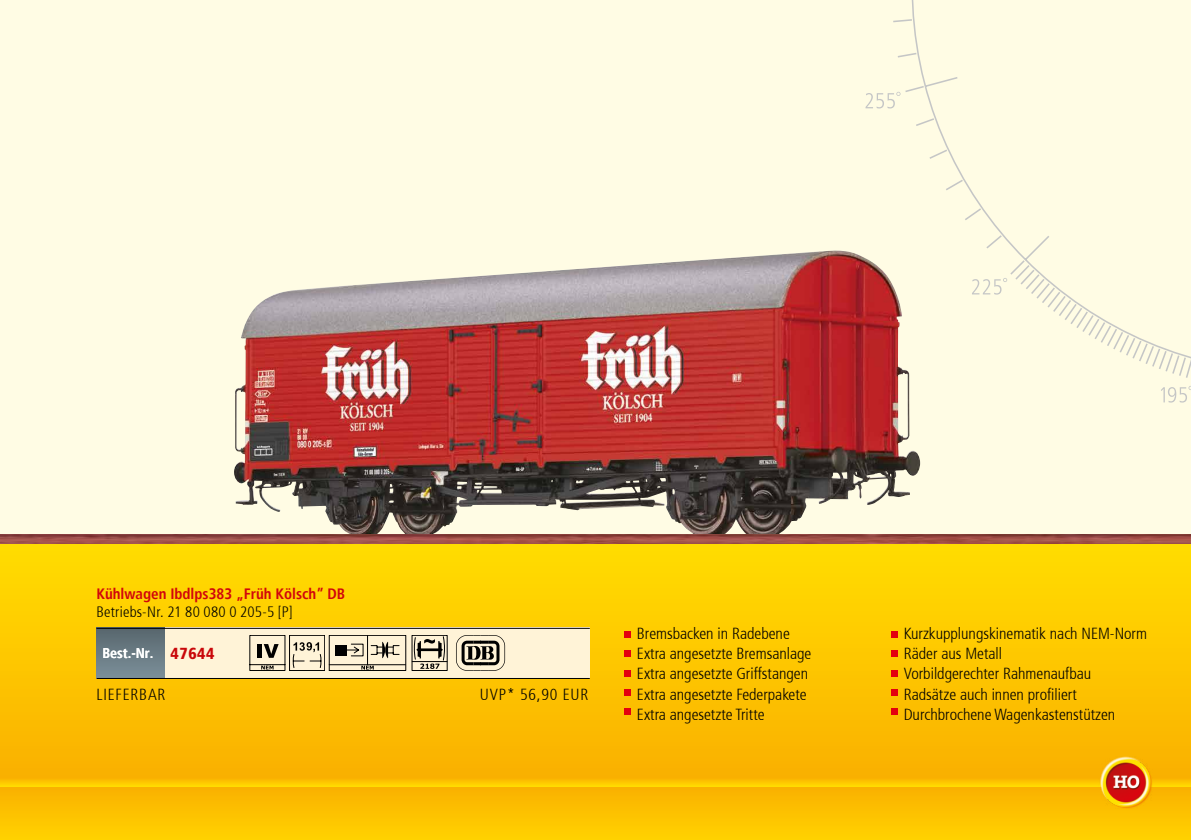
<style>
.page{position:relative;width:1191px;height:840px;background:#fff}
.page>*{position:absolute;margin:0;border:0;box-sizing:border-box;transform-origin:0 0}
.t1{font:300 condensed 16px/20px "Frutiger";color:#000}
.t2{font:300 condensed 16px "Frutiger";letter-spacing:.05em;color:#000}
.t3{font:700 condensed 15px "Frutiger";color:#d1050c}
.t4{font:300 condensed 15px "Frutiger";letter-spacing:.015em;color:#000}
.t5{font:700 condensed 14px "Frutiger";color:#fff}
.s1{font-family:"Frutiger LT Pro";font-weight:900;font-size:16px;color:#c9070a}
</style>
<div class="page">
<div style="left:0;top:0;width:1191px;height:839px;background:#fffce4"></div>
<img style="left:234px;top:252px;width:676px;height:282px">
<div style="left:0;top:785px;width:1191px;height:54px;background:linear-gradient(to bottom,#f9b000,#ffd100)"></div>
<div style="left:0;top:541px;width:1191px;height:236px;background:linear-gradient(to bottom,#fdd903,#fcb300)"></div>
<svg style="left:0;top:777px;width:1191px;height:8px;background:#fcc000"></svg>
<img style="left:0;top:534px;width:1191px;height:9px">
<img style="left:1099px;top:755px;width:57px;height:52px">
<svg style="left:805px;top:0;width:386px;height:479px"></svg>
<svg style="left:1160px;top:385px;width:31px;height:17px"></svg>
<svg style="left:972px;top:278px;width:35px;height:16px"></svg>
<svg style="left:865px;top:92px;width:35px;height:16px"></svg>
<div style="left:96px;top:627px;width:494px;height:51px;background:#fff3d7"></div>
<div style="left:96px;top:627px;width:68px;height:50px;background:linear-gradient(to bottom,#57666c,#7a8d98)"></div>
<hr style="left:96px;top:627px;width:494px;height:1px;background:#000">
<hr style="left:96px;top:677px;width:494px;height:1px;background:#000">
<hr style="left:412px;top:660px;width:35px;height:1px;background:#000">
<svg style="left:414px;top:635px;width:31px;height:33px"></svg>
<svg style="left:456px;top:635px;width:49px;height:35px"></svg>
<svg style="left:249px;top:635px;width:157px;height:35px"></svg>
<div style="left:624px;top:630px;width:6px;height:7px;background:#e3000f"></div>
<div style="left:891px;top:669px;width:7px;height:7px;background:#e3000f"></div>
<div style="left:891px;top:630px;width:7px;height:7px;background:#e3000f"></div>
<div style="left:624px;top:650px;width:6px;height:7px;background:#e3000f"></div>
<div style="left:624px;top:688px;width:6px;height:7px;background:#e3000f"></div>
<div style="left:624px;top:708px;width:6px;height:7px;background:#e3000f"></div>
<div style="left:891px;top:708px;width:7px;height:7px;background:#e3000f"></div>
<div style="left:891px;top:688px;width:7px;height:7px;background:#e3000f"></div>
<div style="left:624px;top:669px;width:6px;height:7px;background:#e3000f"></div>
<div style="left:891px;top:650px;width:7px;height:7px;background:#e3000f"></div>
<p class="t3" style="left:96px;top:585px;width:250px">Kühlwagen Ibdlps383 „Früh Kölsch” DB</p>
<p class="t4" style="left:96px;top:603px;width:198px">Betriebs-Nr. 21 80 080 0 205-5 [P]</p>
<p class="t5" style="left:102px;top:644px;width:114px">Best.-Nr. <span class="s1">47644</span></p>
<p class="t2" style="left:96px;top:685px;width:71px">LIEFERBAR</p>
<p class="t2" style="left:480px;top:685px;width:110px">UVP* 56,90 EUR</p>
<p class="t1" style="left:637px;top:623px;width:176px">Bremsbacken in Radebene<br>Extra angesetzte Bremsanlage<br>Extra angesetzte Griffstangen<br>Extra angesetzte Federpakete<br>Extra angesetzte Tritte</p>
<p class="t1" style="left:903px;top:623px;width:245px">Kurzkupplungskinematik nach NEM-Norm<br>Räder aus Metall<br>Vorbildgerechter Rahmenaufbau<br>Radsätze auch innen profiliert<br>Durchbrochene Wagenkastenstützen</p>
</div>
